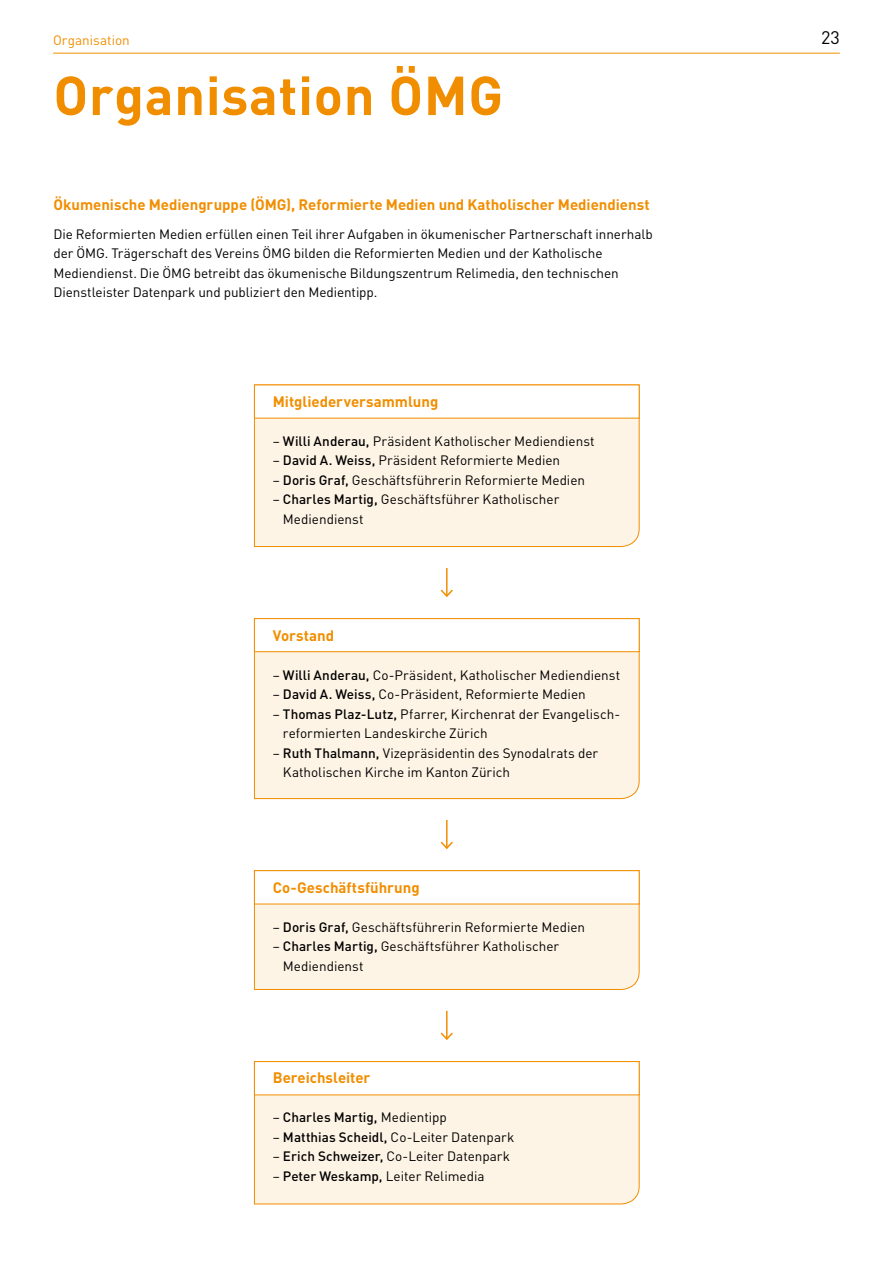
<style>
.page{position:relative;width:893px;height:1263px;background:#fff}
.page>*{position:absolute;margin:0;border:0;box-sizing:border-box;transform-origin:0 0}
.t1{font:700 54px "DI Nref";letter-spacing:.01em;color:#f18e00}
.t2{font:18px "DI Nref";color:#000}
.t3{font:700 15px "DI Nref";color:#f18e00}
.t4{font:13.5px/19.5px "DI Nref";color:#000}
.t5{font:500 13.5px "DI Nref";color:#000}
.t6{font:13.5px "DI Nref";color:#f18e00}
.s1{font-weight:500}
.s2{font-weight:400}
</style>
<div class="page">
<hr style="left:53px;top:53px;width:787px;height:1px;background:#f18e00">
<div style="left:254px;top:384px;width:386px;height:163px;background:#fef4e6"></div>
<div style="left:254px;top:385px;width:385px;height:33px;background:#fff"></div>
<div style="left:254px;top:618px;width:386px;height:181px;background:#fef4e6"></div>
<div style="left:254px;top:618px;width:385px;height:34px;background:#fff;border:1px solid #f18e00"></div>
<div style="left:254px;top:870px;width:386px;height:120px;background:#fef4e6"></div>
<div style="left:254px;top:870px;width:385px;height:34px;background:#fff;border:1px solid #f18e00"></div>
<div style="left:254px;top:1061px;width:386px;height:144px;background:#fef4e6"></div>
<div style="left:254px;top:1061px;width:385px;height:34px;background:#fff;border:1px solid #f18e00"></div>
<hr style="left:446px;top:568px;width:2px;height:28px;background:#f18e00">
<svg style="left:440px;top:588px;width:13px;height:10px"></svg>
<hr style="left:446px;top:820px;width:2px;height:28px;background:#f18e00">
<svg style="left:440px;top:840px;width:13px;height:10px"></svg>
<hr style="left:446px;top:1011px;width:2px;height:28px;background:#f18e00">
<svg style="left:440px;top:1031px;width:13px;height:9px"></svg>
<p class="t6" style="left:53px;top:32px;width:78px">Organisation</p>
<h1 class="t1" style="left:53px;top:60px;width:451px">Organisation ÖMG</h1>
<p class="t3" style="left:53px;top:195px;width:598px">Ökumenische Mediengruppe (ÖMG), Reformierte Medien und Katholischer Mediendienst</p>
<p class="t4" style="left:53px;top:224px;width:601px">Die Reformierten Medien erfüllen einen Teil ihrer Aufgaben in ökumenischer Partnerschaft innerhalb der ÖMG. Trägerschaft des Vereins ÖMG bilden die Reformierten Medien und der Katholische Mediendienst. Die ÖMG betreibt das ökumenische Bildungszentrum Relimedia, den technischen Dienstleister Datenpark und publiziert den Medientipp.</p>
<p class="t3" style="left:273px;top:392px;width:167px">Mitgliederversammlung</p>
<p class="t4" style="left:273px;top:431px;width:323px">– <span class="s1">Willi Anderau,</span> Präsident Katholischer Mediendienst</p>
<p class="t4" style="left:273px;top:450px;width:289px">– <span class="s1">David A. Weiss,</span> Präsident Reformierte Medien</p>
<p class="t4" style="left:273px;top:470px;width:314px">– <span class="s1">Doris Graf,</span> Geschäftsführerin Reformierte Medien</p>
<p class="t4" style="left:283px;top:489px;width:278px;text-indent:-10px">– <span class="s1">Charles Martig,</span> Geschäftsführer Katholischer<br>Mediendienst</p>
<p class="t3" style="left:273px;top:625px;width:63px">Vorstand</p>
<p class="t4" style="left:273px;top:665px;width:349px">– <span class="s1">Willi Anderau,</span> Co-Präsident, Katholischer Mediendienst</p>
<p class="t4" style="left:273px;top:684px;width:314px">– <span class="s1">David A. Weiss,</span> Co-Präsident, Reformierte Medien</p>
<p class="t4" style="left:283px;top:704px;width:339px;text-indent:-10px">– <span class="s1">Thomas Plaz-Lutz,</span> Pfarrer, Kirchenrat der Evangelisch&shy;reformierten Landeskirche Zürich</p>
<p class="t4" style="left:283px;top:743px;width:317px;text-indent:-10px">– <span class="s1">Ruth Thalmann,</span> Vizepräsidentin des Synodalrats der<br>Katholischen Kirche im Kanton Zürich</p>
<p class="t3" style="left:273px;top:877px;width:148px">Co-Geschäftsführung</p>
<p class="t4" style="left:273px;top:917px;width:314px">– <span class="s1">Doris Graf,</span> Geschäftsführerin Reformierte Medien</p>
<p class="t4" style="left:283px;top:936px;width:278px;text-indent:-10px">– <span class="s1">Charles Martig,</span> Geschäftsführer Katholischer<br>Mediendienst</p>
<p class="t3" style="left:273px;top:1068px;width:99px">Bereichsleiter</p>
<p class="t5" style="left:273px;top:1109px;width:176px"><span class="s2">–</span> Charles Martig, <span class="s2">Medientipp</span></p>
<p class="t4" style="left:273px;top:1127px;width:243px">– <span class="s1">Matthias Scheidl,</span> Co-Leiter Datenpark</p>
<p class="t4" style="left:273px;top:1146px;width:239px">– <span class="s1">Erich Schweizer,</span> Co-Leiter Datenpark</p>
<p class="t4" style="left:273px;top:1166px;width:213px">– <span class="s1">Peter Weskamp,</span> Leiter Relimedia</p>
<h2 class="t2" style="left:821px;top:27px;width:20px">23</h2>
</div>
